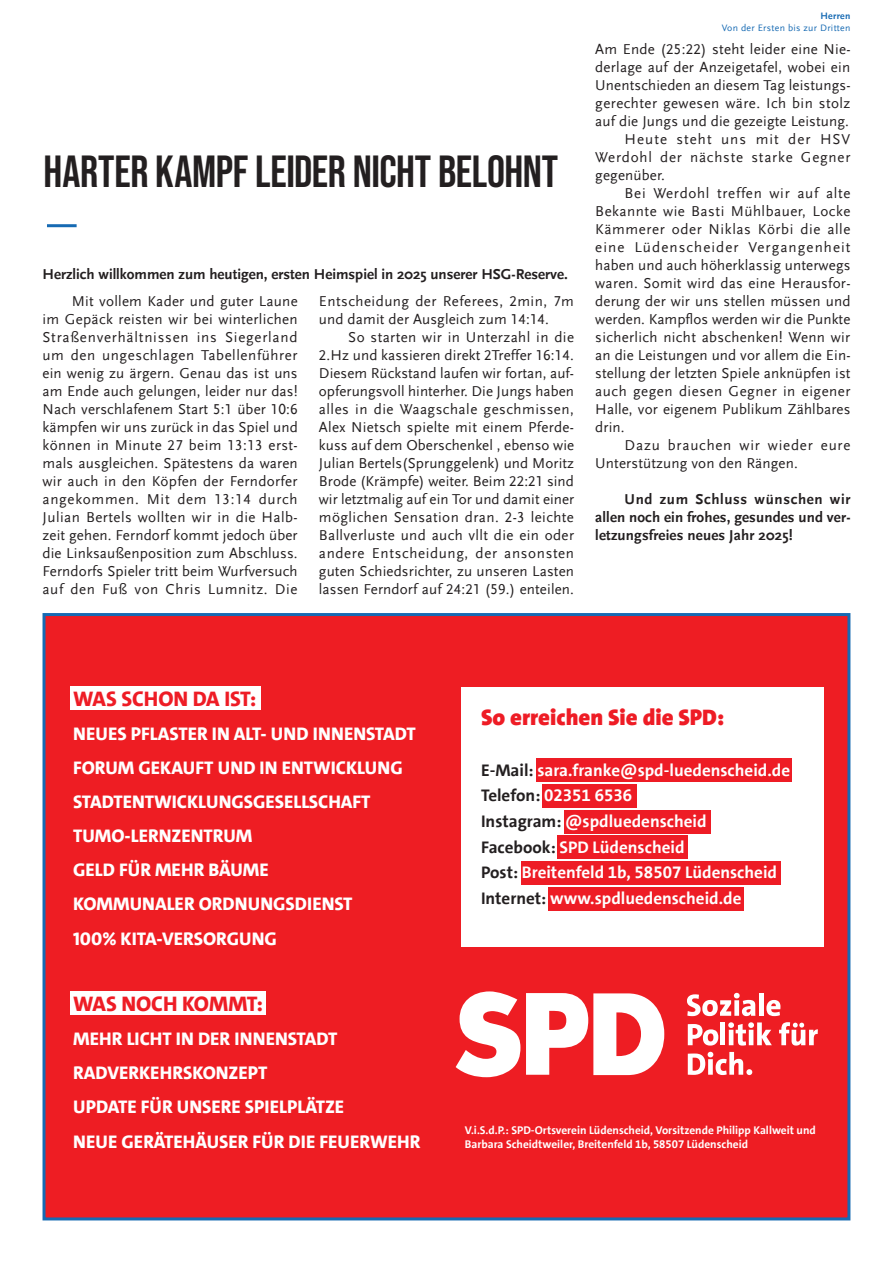
<style>
.page{position:relative;width:893px;height:1263px;background:#fff}
.page>*{position:absolute;margin:0;border:0;box-sizing:border-box;transform-origin:0 0}
.t1{font:45px "Bebas Neue";letter-spacing:-.01em;color:#231f20}
.t2{font:900 22.8px "SPD The Sans";color:#ee1c25}
.t3{font:800 21.3px "SPD The Sans Versal";color:#ee1c25}
.t4{font:800 18.45px/34px "SPD The Sans Versal";color:#fff}
.t5{font:700 17.1px/25.7px "SPD The Sans";color:#fff}
.Copy{font:15px/18px "Scala Sans Regular LF";letter-spacing:.01em;color:#231f20;text-align:justify}
.Copy-2{font:700 15px/18px "Scala Sans";color:#231f20;text-align:justify}
.Copy-3{font:15px/18px "Scala Sans Regular LF";letter-spacing:.03em;color:#231f20}
.t6{font:700 11.4px/13.6px "SPD The Sans";color:#fff}
.t7{font:9.75px "Scala Sans Regular LF";letter-spacing:.03em;color:#166ab3}
.t8{font:700 9.75px "Scala Sans";letter-spacing:.03em;color:#166ab3}
.s1{color:#231f20}
</style>
<div class="page">
<div style="left:44px;top:614px;width:805px;height:605px;background:#ee1d23"></div>
<div style="left:70px;top:686px;width:191px;height:23px;background:#fff"></div>
<div style="left:70px;top:991px;width:196px;height:24px;background:#fff"></div>
<div style="left:461px;top:688px;width:362px;height:259px;background:#fff"></div>
<div style="left:536px;top:758px;width:256px;height:24px;background:#ee1c25"></div>
<div style="left:542px;top:784px;width:95px;height:23px;background:#ee1c25"></div>
<div style="left:565px;top:810px;width:146px;height:23px;background:#ee1c25"></div>
<div style="left:557px;top:836px;width:130px;height:23px;background:#ee1c25"></div>
<div style="left:521px;top:861px;width:259px;height:24px;background:#ee1c25"></div>
<div style="left:548px;top:887px;width:195px;height:24px;background:#ee1c25"></div>
<svg style="left:456px;top:991px;width:64px;height:86px"></svg>
<svg style="left:526px;top:993px;width:138px;height:82px"></svg>
<svg style="left:687px;top:993px;width:68px;height:23px"></svg>
<div style="left:759px;top:993px;width:5px;height:23px;background:#fff"></div>
<svg style="left:766px;top:1000px;width:14px;height:16px"></svg>
<svg style="left:688px;top:1024px;width:30px;height:21px"></svg>
<div style="left:720px;top:1022px;width:5px;height:23px;background:#fff"></div>
<svg style="left:728px;top:1022px;width:44px;height:23px"></svg>
<svg style="left:779px;top:1022px;width:39px;height:23px"></svg>
<svg style="left:688px;top:1052px;width:64px;height:23px"></svg>
<div style="left:43px;top:613px;width:807px;height:607px;border:3px solid #166ab3"></div>
<hr style="left:47px;top:224px;width:30px;height:3px;background:#166ab3">
<p class="t1" style="left:44px;top:146px;width:516px">HARTER KAMPF LEIDER NICHT BELOHNT</p>
<p class="Copy-2" style="left:43px;top:265px;width:527px">Herzlich willkommen zum heutigen, ersten Heimspiel in 2025 unserer HSG-Reserve.</p>
<p class="Copy" style="left:43px;top:292px;width:257px;text-indent:29px">Mit vollem Kader und guter Laune im Gepäck reisten wir bei winterlichen Straßenverhältnissen ins Siegerland um den ungeschlagen Tabellenführer ein wenig zu ärgern. Genau das ist uns am Ende auch gelungen, leider nur das!<br>Nach verschlafenem Start 5:1 über 10:6 kämpfen wir uns zurück in das Spiel und können in Minute 27 beim 13:13 erst&shy;mals ausgleichen. Spätestens da waren wir auch in den Köpfen der Ferndorfer angekommen. Mit dem 13:14 durch Julian Bertels wollten wir in die Halb&shy;zeit gehen. Ferndorf kommt jedoch über die Linksaußenposition zum Abschluss.<br>Ferndorfs Spieler tritt beim Wurfversuch auf den Fuß von Chris Lumnitz. Die</p>
<p class="Copy-3" style="left:319px;top:292px;width:257px">Entscheidung der Referees, 2min, 7m und damit der Ausgleich zum 14:14.</p>
<p class="Copy" style="left:319px;top:328px;width:257px;text-indent:29px">So starten wir in Unterzahl in die 2.Hz und kassieren direkt 2Treffer 16:14.<br>Diesem Rückstand laufen wir fortan, auf&shy;opferungsvoll hinterher. Die Jungs haben alles in die Waagschale geschmissen, Alex Nietsch spielte mit einem Pferde&shy;kuss auf dem Oberschenkel , ebenso wie Julian Bertels(Sprunggelenk) und Moritz Brode (Krämpfe) weiter. Beim 22:21 sind wir letztmalig auf ein Tor und damit einer möglichen Sensation dran. 2-3 leichte Ballverluste und auch vllt die ein oder andere Entscheidung, der ansonsten guten Schiedsrichter, zu unseren Lasten lassen Ferndorf auf 24:21 (59.) enteilen.</p>
<p class="t8" style="left:820px;top:10px;width:31px">Herren</p>
<p class="t7" style="left:722px;top:22px;width:130px">Von der Ersten bis zur Dritten</p>
<p class="Copy" style="left:595px;top:40px;width:257px">Am Ende (25:22) steht leider eine Nie&shy;derlage auf der Anzeigetafel, wobei ein Unentschieden an diesem Tag leistungs&shy;gerechter gewesen wäre. Ich bin stolz auf die Jungs und die gezeigte Leistung.</p>
<p class="Copy" style="left:595px;top:130px;width:257px;text-indent:29px">Heute steht uns mit der HSV Werdohl der nächste starke Gegner gegenüber.</p>
<p class="Copy" style="left:595px;top:184px;width:257px;text-indent:29px">Bei Werdohl treffen wir auf alte Bekannte wie Basti Mühlbauer, Locke Kämmerer oder Niklas Körbi die alle eine Lüdenscheider Vergangenheit haben und auch höherklassig unterwegs waren. Somit wird das eine Herausfor&shy;derung der wir uns stellen müssen und werden. Kampflos werden wir die Punkte sicherlich nicht abschenken! Wenn wir an die Leistungen und vor allem die Ein&shy;stellung der letzten Spiele anknüpfen ist auch gegen diesen Gegner in eigener Halle, vor eigenem Publikum Zählbares drin.</p>
<p class="Copy" style="left:595px;top:436px;width:257px;text-indent:29px">Dazu brauchen wir wieder eure<br>Unterstützung von den Rängen.</p>
<p class="Copy-2" style="left:595px;top:491px;width:257px;text-indent:29px">Und zum Schluss wünschen wir allen noch ein frohes, gesundes und ver&shy;letzungsfreies neues Jahr 2025!</p>
<p class="t3" style="left:73px;top:685px;width:185px">WAS SCHON DA IST:</p>
<p class="t4" style="left:73px;top:717px;width:344px">NEUES PFLASTER IN ALT- UND INNENSTADT<br>FORUM GEKAUFT UND IN ENTWICKLUNG<br>STADTENTWICKLUNGSGESELLSCHAFT<br>TUMO-LERNZENTRUM<br>GELD FÜR MEHR BÄUME<br>KOMMUNALER ORDNUNGSDIENST<br>100% KITA-VERSORGUNG</p>
<p class="t3" style="left:73px;top:990px;width:191px">WAS NOCH KOMMT:</p>
<p class="t4" style="left:73px;top:1022px;width:349px">MEHR LICHT IN DER INNENSTADT<br>RADVERKEHRSKONZEPT<br>UPDATE FÜR UNSERE SPIELPLÄTZE<br>NEUE GERÄTEHÄUSER FÜR DIE FEUERWEHR</p>
<p class="t2" style="left:481px;top:702px;width:245px">So erreichen Sie die SPD:</p>
<p class="t5" style="left:481px;top:757px;width:311px"><span class="s1">E-Mail:</span> sara.franke@spd-luedenscheid.de <span class="s1">Telefon:</span> 02351 6536<br><span class="s1">Instagram:</span> @spdluedenscheid<br><span class="s1">Facebook:</span> SPD Lüdenscheid<br><span class="s1">Post:</span> Breitenfeld 1b, 58507 Lüdenscheid <span class="s1">Internet:</span> www.spdluedenscheid.de</p>
<p class="t6" style="left:465px;top:1123px;width:352px">V.i.S.d.P.: SPD-Ortsverein Lüdenscheid, Vorsitzende Philipp Kallweit und<br>Barbara Scheidtweiler, Breitenfeld 1b, 58507 Lüdenscheid</p>
</div>
